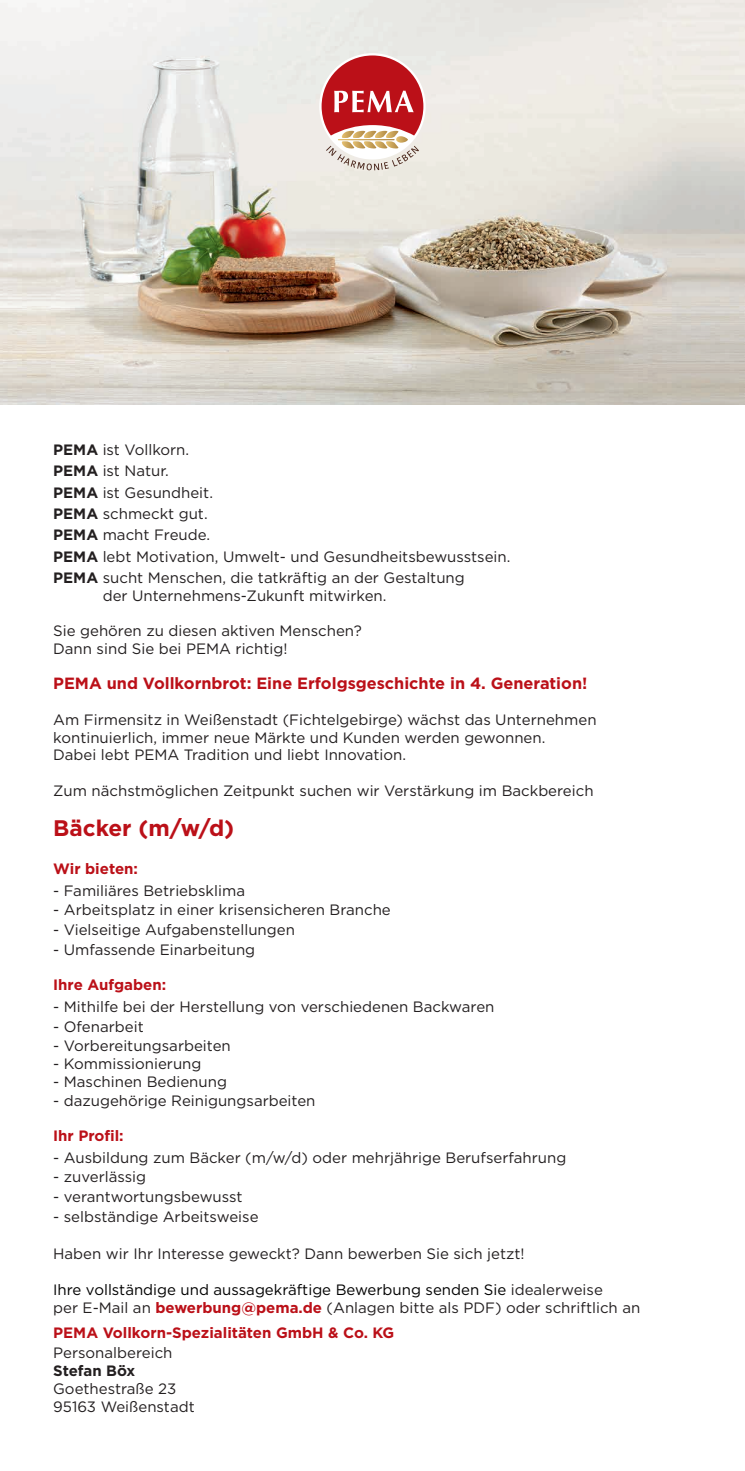
<style>
.page{position:relative;width:745px;height:1471px;background:#fff}
.page>*{position:absolute;margin:0;border:0;box-sizing:border-box;transform-origin:0 0}
.t1{font:700 22.5px "Gotham";color:#bb1018}
.t2{font:700 16.25px "Gotham";color:#bb1018}
.t3{font:15px/21.2px "Gotham";color:#231f20}
.t4{font:700 15px "Gotham";color:#bb1018}
.t5{font:700 15px "Gotham";letter-spacing:-.005em;color:#231f20}
.s1{font-weight:700}
.s2{color:#000}
.s3{font-weight:700;color:#bb1018}
</style>
<div class="page">
<img style="left:0;top:0;width:744px;height:404px">
<svg style="left:321px;top:55px;width:102px;height:115px"></svg>
<p class="t3" style="left:53px;top:439px;width:458px"><span class="s1">PEMA</span> ist Vollkorn.<br><span class="s1">PEMA</span> ist Natur.<br><span class="s1">PEMA</span> ist Gesundheit.<br><span class="s1">PEMA</span> schmeckt gut.<br><span class="s1">PEMA</span> macht Freude.<br><span class="s1">PEMA</span> lebt Motivation, Umwelt- und Gesundheitsbewusstsein.<br><span class="s1">PEMA</span> sucht Menschen, die tatkräftig an der Gestaltung</p>
<p class="t3" style="left:103px;top:584px;width:285px">der Unternehmens-Zukunft mitwirken.</p>
<p class="t3" style="left:53px;top:621px;width:310px;line-height:17.8px">Sie gehören zu diesen aktiven Menschen?<br>Dann sind Sie bei PEMA richtig!</p>
<p class="t2" style="left:53px;top:673px;width:535px">PEMA und Vollkornbrot: Eine Erfolgsgeschichte in 4. Generation!</p>
<p class="t3" style="left:53px;top:710px;width:544px;line-height:17.8px">Am Firmensitz in Weißenstadt (Fichtelgebirge) wächst das Unternehmen kontinuierlich, immer neue Märkte und Kunden werden gewonnen.<br>Dabei lebt PEMA Tradition und liebt Innovation.</p>
<p class="t3" style="left:53px;top:779px;width:541px">Zum nächstmöglichen Zeitpunkt suchen wir Verstärkung im Backbereich</p>
<h1 class="t1" style="left:53px;top:813px;width:182px">Bäcker (m/w/d)</h1>
<p class="t4" style="left:53px;top:858px;width:86px">Wir bieten:</p>
<p class="t3" style="left:53px;top:879px;width:193px">- Familiäres Betriebsklima</p>
<p class="t3" style="left:53px;top:899px;width:339px">- Arbeitsplatz in einer krisensicheren Branche</p>
<p class="t3" style="left:53px;top:919px;width:243px">- Vielseitige Aufgabenstellungen</p>
<p class="t3" style="left:53px;top:938px;width:203px">- Umfassende Einarbeitung</p>
<p class="t4" style="left:53px;top:975px;width:114px">Ihre Aufgaben:</p>
<p class="t3" style="left:53px;top:995px;width:442px">- Mithilfe bei der Herstellung von verschiedenen Backwaren</p>
<p class="t3" style="left:53px;top:1015px;width:92px">- Ofenarbeit</p>
<p class="t3" style="left:53px;top:1035px;width:179px">- Vorbereitungsarbeiten</p>
<p class="t3" style="left:53px;top:1053px;width:150px">- Kommissionierung</p>
<p class="t3" style="left:53px;top:1071px;width:175px">- Maschinen Bedienung</p>
<p class="t3" style="left:53px;top:1089px;width:264px">- dazugehörige Reinigungsarbeiten</p>
<p class="t4" style="left:53px;top:1125px;width:72px">Ihr Profil:</p>
<p class="t3" style="left:53px;top:1146px;width:514px">- Ausbildung zum Bäcker (m/w/d) oder mehrjährige Berufserfahrung</p>
<p class="t3" style="left:53px;top:1166px;width:94px">- zuverlässig</p>
<p class="t3" style="left:53px;top:1185px;width:191px">- verantwortungsbewusst</p>
<p class="t3" style="left:53px;top:1205px;width:207px">- selbständige Arbeitsweise</p>
<p class="t3" style="left:53px;top:1243px;width:472px">Haben wir Ihr Interesse geweckt? Dann bewerben Sie sich jetzt!</p>
<p class="t3" style="left:53px;top:1280px;width:588px;line-height:18px"><span class="s2">Ihre vollständige und aussagekräftige Bewerbung senden Sie</span> idealerweise<br>per E-Mail an <span class="s3">bewerbung@pema.de</span> (Anlagen bitte als PDF) oder schriftlich an</p>
<p class="t4" style="left:53px;top:1322px;width:342px">PEMA Vollkorn-Spezialitäten GmbH &amp; Co. KG</p>
<p class="t3" style="left:53px;top:1341px;width:121px">Personalbereich</p>
<p class="t5" style="left:53px;top:1360px;width:83px">Stefan Böx</p>
<p class="t3" style="left:53px;top:1379px;width:143px;line-height:18px">Goethestraße 23<br>95163 Weißenstadt</p>
</div>
